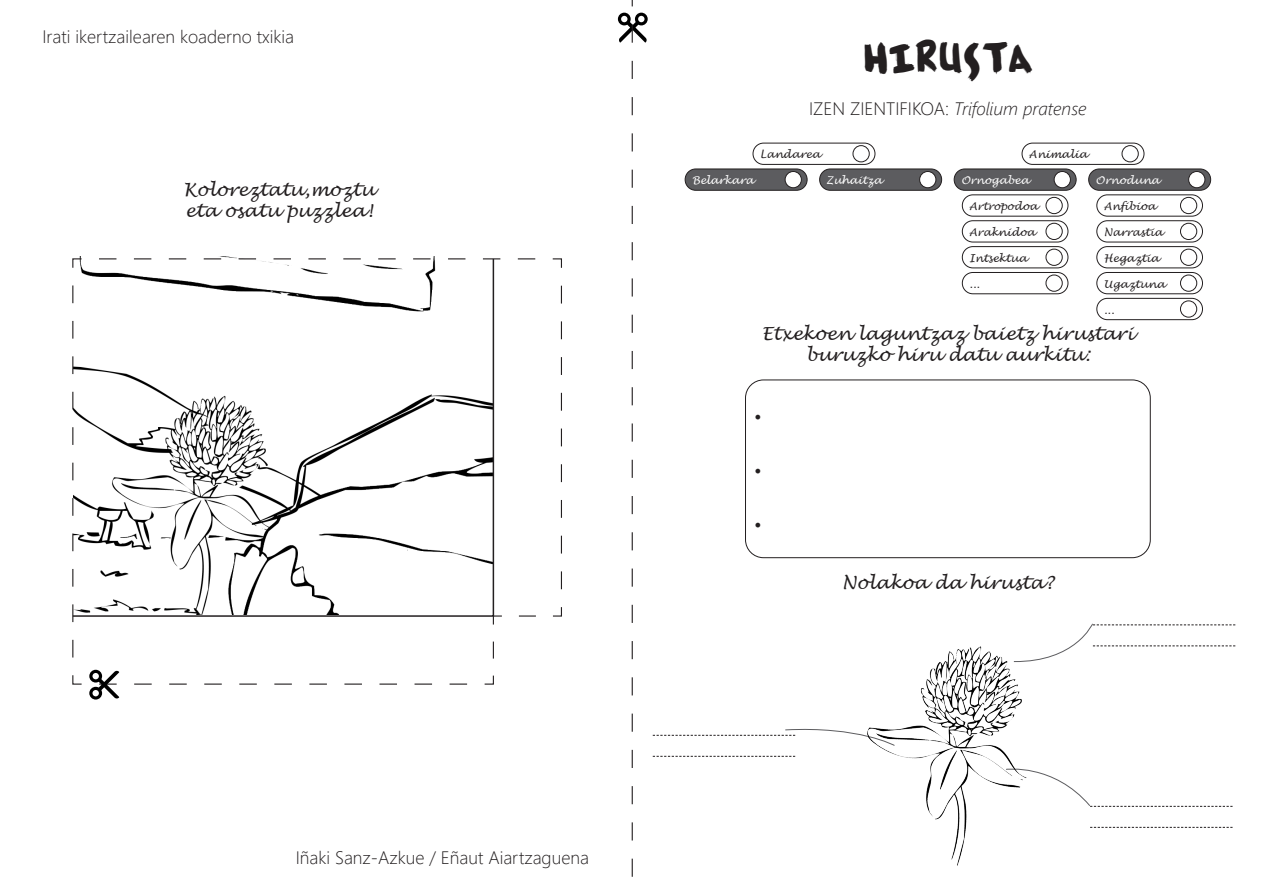
<style>
.page{position:relative;width:1263px;height:893px;background:#fff}
.page>*{position:absolute;margin:0;border:0;box-sizing:border-box;transform-origin:0 0}
.t1{font:45px "House Paint";color:#231f20}
.t2{font:italic 18px/21.6px "Lucida Handwriting";color:#231f20}
.t3{font:18px "Webly Sleek UI Light";color:#231f20}
.t4{font:italic 18px "Webly Sleek UI Light";color:#231f20}
.t5{font:18px "Minion Pro";color:#231f20}
.t6{font:italic 10.65px "Lucida Handwriting";color:#231f20}
.t7{font:italic 10.65px "Lucida Handwriting";color:#fff}
.s1{font-style:normal}
</style>
<div class="page">
<svg style="left:72px;top:257px;width:423px;height:360px"></svg>
<svg style="left:89px;top:670px;width:378px;height:30px"></svg>
<svg style="left:1090px;top:827px;width:142px;height:1px"></svg>
<div style="left:962px;top:194px;width:106px;height:23px;border:1px solid #231f20;border-radius:11px"></div>
<div style="left:1045px;top:197px;width:18px;height:17px;border:1px solid #231f20;border-radius:50%"></div>
<div style="left:954px;top:169px;width:122px;height:21px;background:#5c5c5f;border-radius:11px"></div>
<div style="left:954px;top:169px;width:122px;height:22px;border:1px solid #231f20;border-radius:11px"></div>
<div style="left:1054px;top:171px;width:16px;height:17px;background:#fff;border-radius:50%"></div>
<div style="left:1054px;top:171px;width:17px;height:17px;border:1px solid #231f20;border-radius:50%"></div>
<div style="left:1089px;top:169px;width:122px;height:21px;background:#5c5c5f;border-radius:11px"></div>
<div style="left:1088px;top:169px;width:123px;height:22px;border:1px solid #231f20;border-radius:11px"></div>
<div style="left:1189px;top:171px;width:16px;height:17px;background:#fff;border-radius:50%"></div>
<div style="left:1188px;top:171px;width:17px;height:17px;border:1px solid #231f20;border-radius:50%"></div>
<div style="left:820px;top:169px;width:122px;height:21px;background:#5c5c5f;border-radius:11px"></div>
<div style="left:819px;top:169px;width:123px;height:22px;border:1px solid #231f20;border-radius:11px"></div>
<div style="left:920px;top:171px;width:16px;height:17px;background:#fff;border-radius:50%"></div>
<div style="left:919px;top:171px;width:17px;height:17px;border:1px solid #231f20;border-radius:50%"></div>
<div style="left:1022px;top:143px;width:122px;height:22px;border:1px solid #231f20;border-radius:11px"></div>
<div style="left:1122px;top:145px;width:17px;height:17px;border:1px solid #231f20;border-radius:50%"></div>
<div style="left:1096px;top:194px;width:107px;height:23px;border:1px solid #231f20;border-radius:11px"></div>
<div style="left:1180px;top:197px;width:17px;height:17px;border:1px solid #231f20;border-radius:50%"></div>
<div style="left:962px;top:220px;width:106px;height:22px;border:1px solid #231f20;border-radius:11px"></div>
<div style="left:1045px;top:223px;width:18px;height:17px;border:1px solid #231f20;border-radius:50%"></div>
<div style="left:1096px;top:220px;width:107px;height:22px;border:1px solid #231f20;border-radius:11px"></div>
<div style="left:1180px;top:223px;width:17px;height:17px;border:1px solid #231f20;border-radius:50%"></div>
<div style="left:962px;top:246px;width:106px;height:22px;border:1px solid #231f20;border-radius:11px"></div>
<div style="left:1045px;top:249px;width:18px;height:17px;border:1px solid #231f20;border-radius:50%"></div>
<div style="left:1096px;top:246px;width:107px;height:22px;border:1px solid #231f20;border-radius:11px"></div>
<div style="left:1180px;top:249px;width:17px;height:17px;border:1px solid #231f20;border-radius:50%"></div>
<div style="left:1096px;top:272px;width:107px;height:22px;border:1px solid #231f20;border-radius:11px"></div>
<div style="left:1180px;top:275px;width:17px;height:17px;border:1px solid #231f20;border-radius:50%"></div>
<div style="left:1096px;top:298px;width:107px;height:22px;border:1px solid #231f20;border-radius:11px"></div>
<div style="left:1180px;top:300px;width:17px;height:18px;border:1px solid #231f20;border-radius:50%"></div>
<div style="left:962px;top:272px;width:106px;height:22px;border:1px solid #231f20;border-radius:11px"></div>
<div style="left:1045px;top:275px;width:18px;height:17px;border:1px solid #231f20;border-radius:50%"></div>
<svg style="left:1027px;top:623px;width:208px;height:39px"></svg>
<svg style="left:618px;top:0;width:277px;height:877px"></svg>
<svg style="left:1027px;top:769px;width:205px;height:38px"></svg>
<img style="left:868px;top:646px;width:159px;height:220px">
<p class="t3" style="left:43px;top:23px;width:253px">Irati ikertzailearen koaderno txikia</p>
<p class="t2" style="left:183px;top:179px;width:193px">Koloreztatu,moztu eta osatu puzzlea!</p>
<p class="t3" style="left:296px;top:844px;width:295px">Iñaki Sanz-Azkue / Eñaut Aiartzaguena</p>
<p class="t1" style="left:863px;top:25px;width:170px">HIRUSTA</p>
<p class="t4" style="left:809px;top:97px;width:279px"><span class="s1">IZEN ZIENTIFIKOA:</span> Trifolium pratense</p>
<p class="t6" style="left:760px;top:148px;width:62px">Landarea</p>
<p class="t6" style="left:1029px;top:148px;width:60px">Animalia</p>
<p class="t7" style="left:692px;top:174px;width:64px">Belarkara</p>
<p class="t7" style="left:826px;top:174px;width:57px">Zuhaitza</p>
<p class="t7" style="left:961px;top:174px;width:70px">Ornogabea</p>
<p class="t7" style="left:1095px;top:174px;width:66px">Ornoduna</p>
<p class="t6" style="left:969px;top:200px;width:70px">Artropodoa</p>
<p class="t6" style="left:1104px;top:200px;width:54px">Anfibioa</p>
<p class="t6" style="left:969px;top:226px;width:68px">Araknidoa</p>
<p class="t6" style="left:1104px;top:226px;width:61px">Narrastia</p>
<p class="t6" style="left:969px;top:252px;width:59px">Intsektua</p>
<p class="t6" style="left:1104px;top:252px;width:57px">Hegaztia</p>
<p class="t6" style="left:1104px;top:277px;width:63px">Ugaztuna</p>
<p class="t6" style="left:1104px;top:303px;width:12px">...</p>
<p class="t6" style="left:969px;top:277px;width:12px">...</p>
<p class="t2" style="left:762px;top:323px;width:374px;text-align:center">Etxekoen laguntzaz baietz hirustari buruzko hiru datu aurkitu:</p>
<p class="t5" style="left:754px;top:404px;width:9px">•</p>
<p class="t5" style="left:754px;top:458px;width:9px">•</p>
<p class="t5" style="left:754px;top:512px;width:9px">•</p>
<p class="t2" style="left:842px;top:573px;width:213px">Nolakoa da hirusta?</p>
</div>
